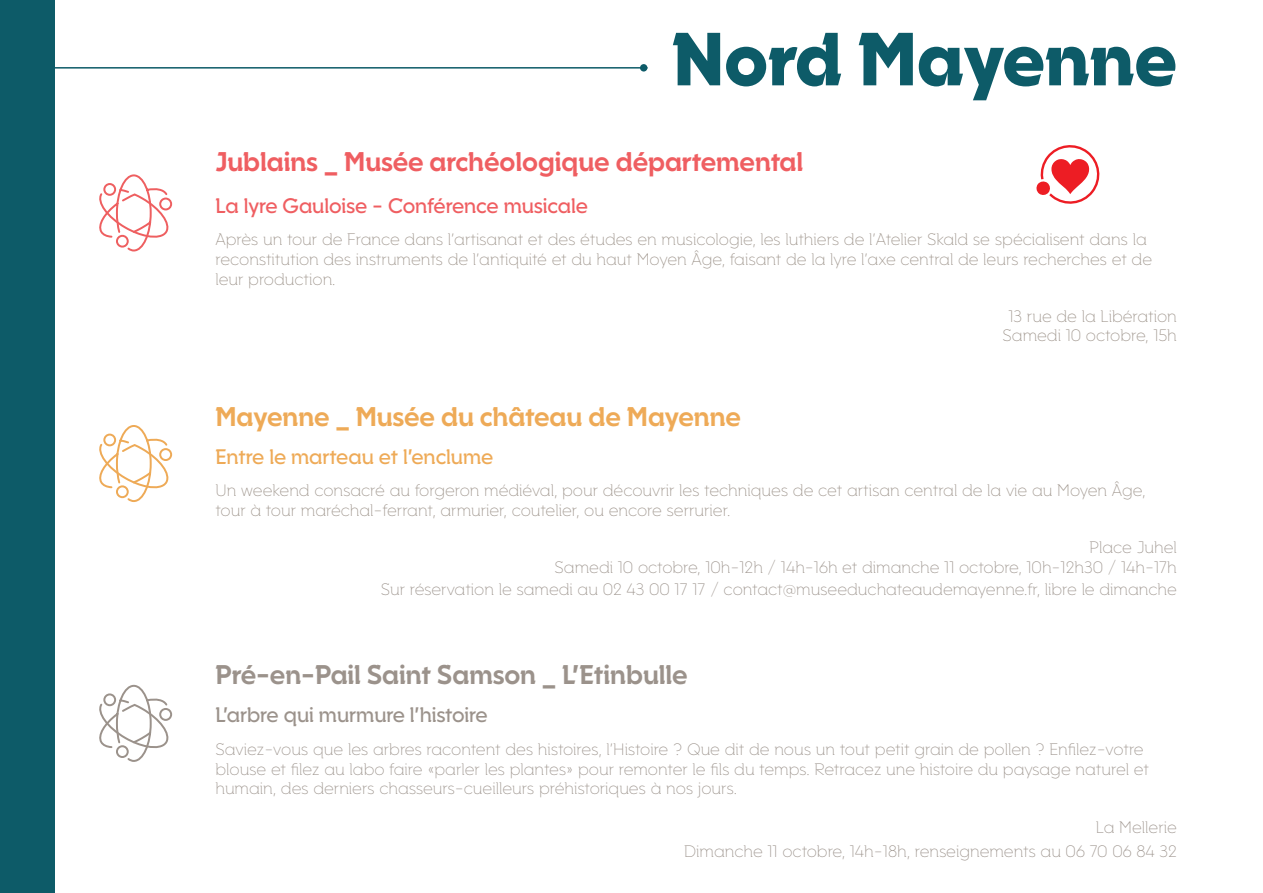
<style>
.page{position:relative;width:1263px;height:893px;background:#fff}
.page>*{position:absolute;margin:0;border:0;box-sizing:border-box;transform-origin:0 0}
.t1{font:900 75px "Campora Classic";color:#0d5b68}
.t2{font:800 27px "Campora Classic";color:#ef5e61}
.t3{font:800 27px "Campora Classic";letter-spacing:-.005em;color:#9b928b}
.t4{font:800 27px "Campora Classic";color:#eeaa57}
.t5{font:700 21px "Campora Classic";letter-spacing:-.005em;color:#ef5e61}
.t6{font:700 21px "Campora Classic";letter-spacing:-.005em;color:#9b928b}
.t7{font:700 21px "Campora Classic";letter-spacing:-.005em;color:#eeaa57}
.t8{font:300 16.5px/19.8px "Campora Classic";color:#9b928b;text-align:right}
.t9{font:300 16.5px/19.8px "Campora Classic";color:#9b9188}
</style>
<div class="page">
<svg style="left:99px;top:174px;width:74px;height:78px"></svg>
<svg style="left:99px;top:684px;width:74px;height:78px"></svg>
<svg style="left:99px;top:425px;width:74px;height:77px"></svg>
<div style="left:0;top:0;width:54px;height:893px;background:#0d5b68"></div>
<hr style="left:0;top:67px;width:647px;height:2px;background:#0d5b68">
<div style="left:640px;top:64px;width:7px;height:8px;background:#0d5b68;border-radius:50%"></div>
<svg style="left:1036px;top:145px;width:64px;height:59px"></svg>
<h1 class="t1" style="left:672px;top:11px;width:506px">Nord Mayenne</h1>
<h2 class="t2" style="left:215px;top:144px;width:589px">Jublains _ Musée archéologique départemental</h2>
<p class="t5" style="left:215px;top:192px;width:374px">La lyre Gauloise - Conférence musicale</p>
<p class="t9" style="left:215px;top:229px;width:938px">Après un tour de France dans l’artisanat et des études en musicologie, les luthiers de l’Atelier Skald se spécialisent dans la reconstitution des instruments de l’antiquité et du haut Moyen âge, faisant de la lyre l’axe central de leurs recherches et de leur production.</p>
<p class="t9" style="left:1002px;top:306px;width:176px;text-align:center">13 rue de la Libération<br>Samedi 10 octobre, 15h</p>
<h2 class="t4" style="left:215px;top:399px;width:527px">Mayenne _ Musée du château de Mayenne</h2>
<p class="t7" style="left:215px;top:443px;width:279px">Entre le marteau et l’enclume</p>
<p class="t9" style="left:215px;top:481px;width:931px">Un weekend consacré au forgeron médiéval, pour découvrir les techniques de cet artisan central de la vie au Moyen Âge, tour à tour maréchal-ferrant, armurier, coutelier, ou encore serrurier.</p>
<p class="t8" style="left:554px;top:537px;width:624px">Place Juhel<br>Samedi 10 octobre, 10h-12h / 14h-16h et dimanche 11 octobre, 10h-12h30 / 14h-17h</p>
<p class="t8" style="left:381px;top:579px;width:797px">Sur réservation le samedi au 02 43 00 17 17 / contact@museeduchateaudemayenne.fr, libre le dimanche</p>
<h2 class="t3" style="left:215px;top:658px;width:474px">Pré-en-Pail Saint Samson _ L’Etinbulle</h2>
<p class="t6" style="left:215px;top:702px;width:274px">L’arbre qui murmure l’histoire</p>
<p class="t8" style="left:215px;top:739px;width:935px;text-align:left">Saviez-vous que les arbres racontent des histoires, l’Histoire ? Que dit de nous un tout petit grain de pollen ? Enfilez-votre blouse et filez au labo faire «parler les plantes» pour remonter le fils du temps. Retracez une histoire du paysage naturel et humain, des derniers chasseurs-cueilleurs préhistoriques à nos jours.</p>
<p class="t8" style="left:684px;top:815px;width:494px;line-height:24px">La Mellerie<br>Dimanche 11 octobre, 14h-18h, renseignements au 06 70 06 84 32</p>
</div>
